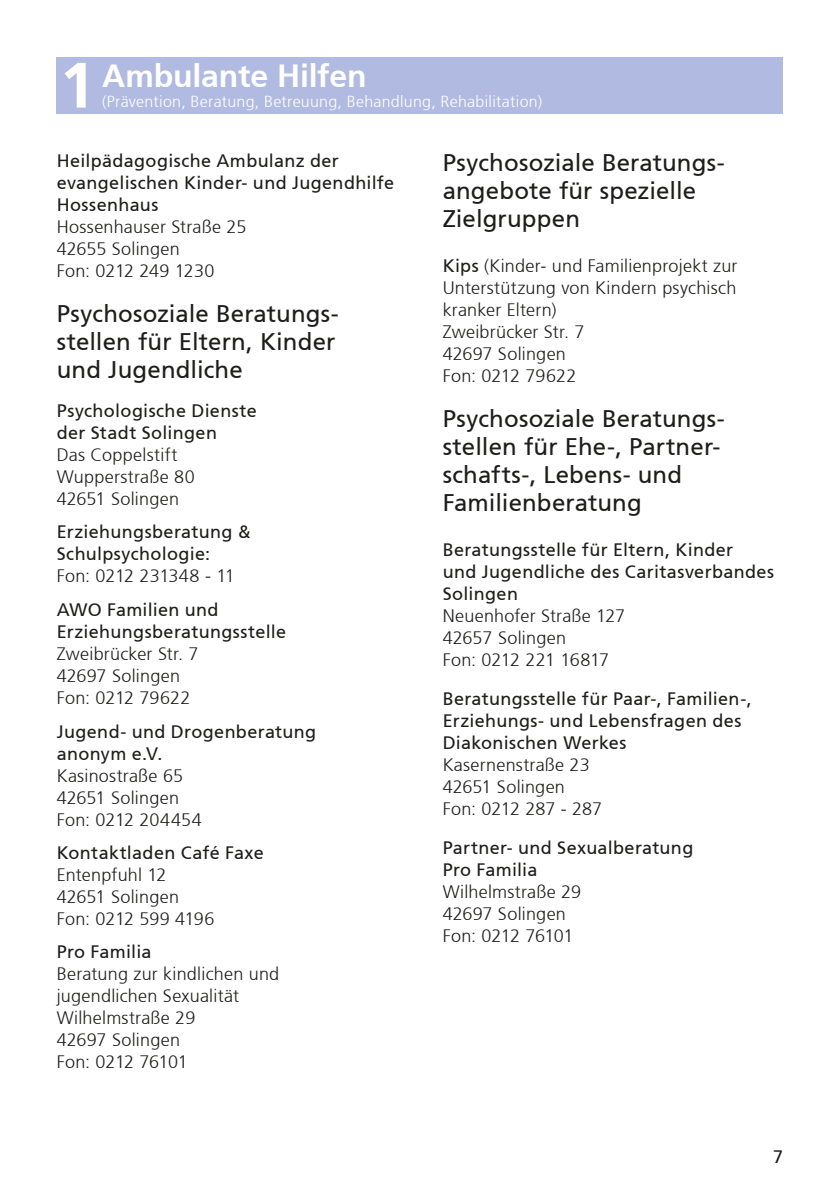
<style>
.page{position:relative;width:840px;height:1191px;background:#fff}
.page>*{position:absolute;margin:0;border:0;box-sizing:border-box;transform-origin:0 0}
.t1{font:700 64px "Frutiger";color:#fff}
.t2{font:700 32px "Frutiger";letter-spacing:-.005em;color:#fff}
.Zwischenüberschrifte{font:24px/28px "Frutiger";letter-spacing:.005em;color:#1d1d1b}
.t3{font:300 18px/22px "Frutiger";letter-spacing:.015em;color:#1d1d1b}
.t4{font:18px/22px "Frutiger";letter-spacing:.02em;color:#1d1d1b}
.t5{font:300 16px "Frutiger";letter-spacing:.015em;color:#fff}
.s1{font-weight:300}
.s2{font-weight:400}
</style>
<div class="page">
<div style="left:57px;top:57px;width:725px;height:56px;background:#b1bae0"></div>
<h1 class="t1" style="left:60px;top:48px;width:37px">1</h1>
<h2 class="t2" style="left:102px;top:57px;width:266px">Ambulante Hilfen</h2>
<p class="t5" style="left:102px;top:92px;width:441px">(Prävention, Beratung, Betreuung, Behandlung, Rehabilitation)</p>
<p class="t4" style="left:57px;top:149px;width:339px">Heilpädagogische Ambulanz der evangelischen Kinder- und Jugendhilfe<br>Hossenhaus<br><span class="s1">Hossenhauser Straße 25<br>42655 Solingen<br>Fon: 0212 249 1230</span></p>
<p class="Zwischenüberschrifte" style="left:57px;top:299px;width:281px;text-align:justify">Psychosoziale Beratungs&shy;stellen für Eltern, Kinder und Jugendliche</p>
<p class="t4" style="left:57px;top:399px;width:201px">Psychologische Dienste</p>
<p class="t3" style="left:57px;top:422px;width:162px"><span class="s2">der Stadt Solingen<br></span>Das Coppelstift<br>Wupperstraße 80<br>42651 Solingen</p>
<p class="t4" style="left:57px;top:521px;width:195px">Erziehungsberatung &amp;<br>Schulpsychologie:<br><span class="s1">Fon: 0212 231348 - 11</span></p>
<p class="t3" style="left:57px;top:599px;width:231px"><span class="s2">AWO Familien und<br>Erziehungsberatungsstelle<br></span>Zweibrücker Str. 7<br>42697 Solingen<br>Fon: 0212 79622</p>
<p class="t3" style="left:57px;top:720px;width:261px"><span class="s2">Jugend- und Drogenberatung anonym e.V.<br></span>Kasinostraße 65<br>42651 Solingen<br>Fon: 0212 204454</p>
<p class="t3" style="left:57px;top:842px;width:208px"><span class="s2">Kontaktladen Café Faxe<br></span>Entenpfuhl 12<br>42651 Solingen<br>Fon: 0212 599 4196</p>
<p class="t3" style="left:57px;top:941px;width:224px"><span class="s2">Pro Familia<br></span>Beratung zur kindlichen und jugendlichen Sexualität<br>Wilhelmstraße 29<br>42697 Solingen<br>Fon: 0212 76101</p>
<h2 class="Zwischenüberschrifte" style="left:442px;top:149px;width:281px">Psychosoziale Beratungs&shy;angebote für spezielle<br>Zielgruppen</h2>
<p class="t3" style="left:442px;top:255px;width:296px"><span class="s2">Kips</span> (Kinder- und Familienprojekt zur<br>Unterstützung von Kindern psychisch kranker Eltern)<br>Zweibrücker Str. 7<br>42697 Solingen<br>Fon: 0212 79622</p>
<h2 class="Zwischenüberschrifte" style="left:442px;top:405px;width:281px">Psychosoziale Beratungs&shy;stellen für Ehe-, Partner&shy;schafts-, Lebens- und<br>Familienberatung</h2>
<p class="t4" style="left:442px;top:538px;width:333px">Beratungsstelle für Eltern, Kinder<br>und Jugendliche des Caritasverbandes<br>Solingen<br><span class="s1">Neuenhofer Straße 127<br>42657 Solingen<br>Fon: 0212 221 16817</span></p>
<p class="t4" style="left:442px;top:687px;width:310px">Beratungsstelle für Paar-, Familien-,<br>Erziehungs- und Lebensfragen des<br>Diakonischen Werkes<br><span class="s1">Kasernenstraße 23<br>42651 Solingen<br>Fon: 0212 287 - 287</span></p>
<p class="t3" style="left:442px;top:837px;width:252px"><span class="s2">Partner- und Sexualberatung<br>Pro Familia<br></span>Wilhelmstraße 29<br>42697 Solingen<br>Fon: 0212 76101</p>
<p class="t4" style="left:772px;top:1145px;width:12px">7</p>
</div>
